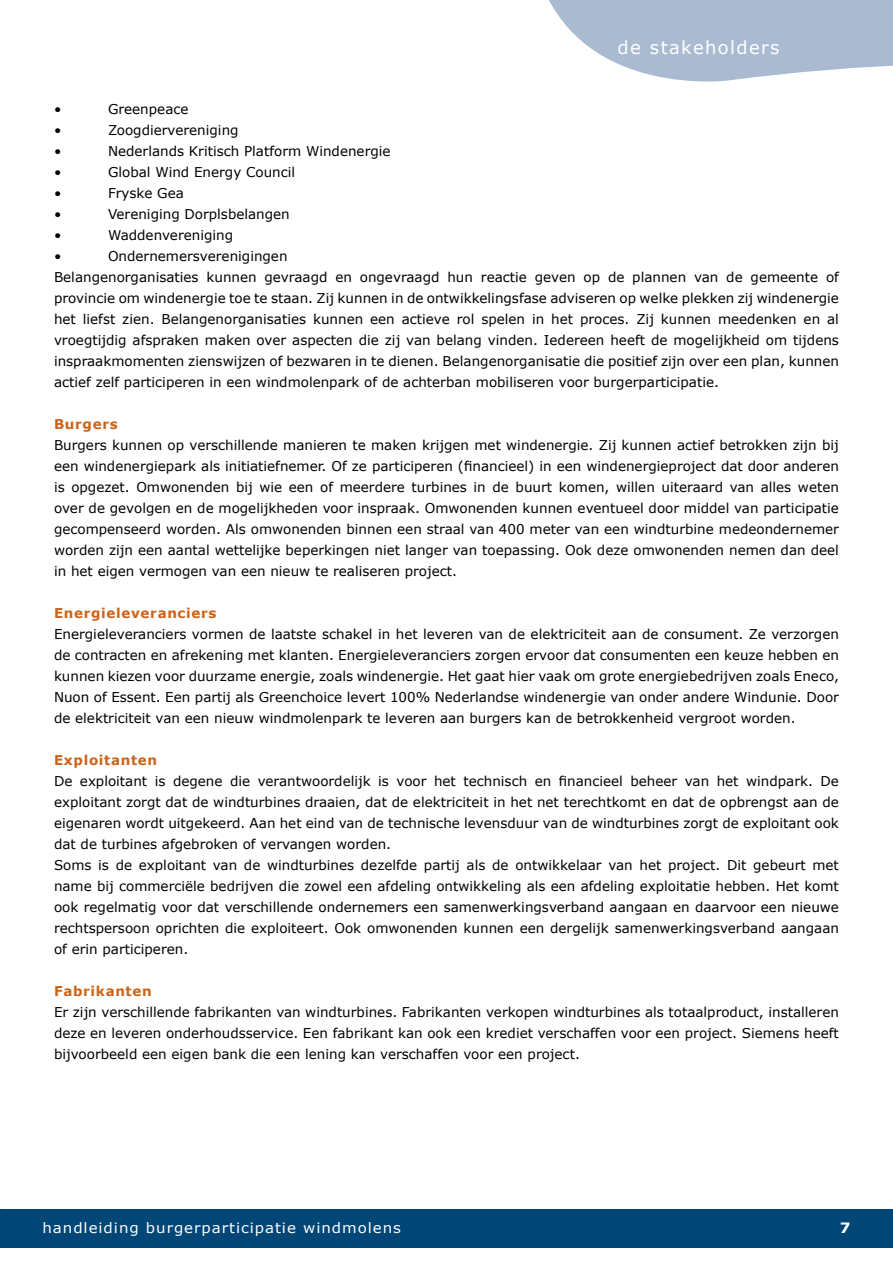
<style>
.page{position:relative;width:893px;height:1263px;background:#fff}
.page>*{position:absolute;margin:0;border:0;box-sizing:border-box;transform-origin:0 0}
.t1{font:18px "Verdana";letter-spacing:.075em;color:#fff}
.t2{font:14.25px "Verdana";letter-spacing:.065em;color:#fff;scale:1.05 1}
.t3{font:700 14.25px "Verdana";color:#fff;scale:1.05 1}
.t4{font:13.5px/21px "Verdana";color:#000;text-align:justify}
.t5{font:700 13.5px "Verdana";letter-spacing:.05em;color:#cb6418}
</style>
<div class="page">
<div style="left:0;top:1209px;width:893px;height:38px;background:#004677"></div>
<svg style="left:549px;top:0;width:344px;height:82px"></svg>
<h1 class="t1" style="left:618px;top:36px;width:163px">de stakeholders</h1>
<p class="t4" style="left:54px;top:98px;width:9px">•</p>
<p class="t4" style="left:108px;top:98px;width:82px">Greenpeace</p>
<p class="t4" style="left:54px;top:119px;width:9px">•</p>
<p class="t4" style="left:108px;top:119px;width:132px">Zoogdiervereniging</p>
<p class="t4" style="left:54px;top:140px;width:9px">•</p>
<p class="t4" style="left:108px;top:140px;width:284px">Nederlands Kritisch Platform Windenergie</p>
<p class="t4" style="left:54px;top:161px;width:9px">•</p>
<p class="t4" style="left:108px;top:161px;width:189px">Global Wind Energy Council</p>
<p class="t4" style="left:54px;top:182px;width:9px">•</p>
<p class="t4" style="left:108px;top:182px;width:77px">Fryske Gea</p>
<p class="t4" style="left:54px;top:203px;width:9px">•</p>
<p class="t4" style="left:108px;top:203px;width:183px">Vereniging Dorplsbelangen</p>
<p class="t4" style="left:54px;top:224px;width:9px">•</p>
<p class="t4" style="left:108px;top:224px;width:127px">Waddenvereniging</p>
<p class="t4" style="left:54px;top:245px;width:9px">•</p>
<p class="t4" style="left:54px;top:245px;width:786px;text-align:left;text-indent:54px">Ondernemersverenigingen<br>Belangenorganisaties kunnen gevraagd en ongevraagd hun reactie geven op de plannen van de gemeente of provincie om windenergie toe te staan. Zij kunnen in de ontwikkelingsfase adviseren op welke plekken zij windenergie het liefst zien. Belangenorganisaties kunnen een actieve rol spelen in het proces. Zij kunnen meedenken en al vroegtijdig afspraken maken over aspecten die zij van belang vinden. Iedereen heeft de mogelijkheid om tijdens inspraakmomenten zienswijzen of bezwaren in te dienen. Belangenorganisatie die positief zijn over een plan, kunnen actief zelf participeren in een windmolenpark of de achterban mobiliseren voor burgerparticipatie.</p>
<p class="t5" style="left:54px;top:415px;width:65px">Burgers</p>
<p class="t4" style="left:54px;top:434px;width:786px">Burgers kunnen op verschillende manieren te maken krijgen met windenergie. Zij kunnen actief betrokken zijn bij een windenergiepark als initiatiefnemer. Of ze participeren (financieel) in een windenergieproject dat door anderen is opgezet. Omwonenden bij wie een of meerdere turbines in de buurt komen, willen uiteraard van alles weten over de gevolgen en de mogelijkheden voor inspraak. Omwonenden kunnen eventueel door middel van participatie gecompenseerd worden. Als omwonenden binnen een straal van 400 meter van een windturbine medeondernemer worden zijn een aantal wettelijke beperkingen niet langer van toepassing. Ook deze omwonenden nemen dan deel in het eigen vermogen van een nieuw te realiseren project.</p>
<p class="t5" style="left:54px;top:604px;width:164px">Energieleveranciers</p>
<p class="t4" style="left:54px;top:623px;width:786px">Energieleveranciers vormen de laatste schakel in het leveren van de elektriciteit aan de consument. Ze verzorgen de contracten en afrekening met klanten. Energieleveranciers zorgen ervoor dat consumenten een keuze hebben en kunnen kiezen voor duurzame energie, zoals windenergie. Het gaat hier vaak om grote energiebedrijven zoals Eneco, Nuon of Essent. Een partij als Greenchoice levert 100% Nederlandse windenergie van onder andere Windunie. Door de elektriciteit van een nieuw windmolenpark te leveren aan burgers kan de betrokkenheid vergroot worden.</p>
<p class="t5" style="left:54px;top:751px;width:105px">Exploitanten</p>
<p class="t4" style="left:54px;top:770px;width:786px;text-align:left">De exploitant is degene die verantwoordelijk is voor het technisch en financieel beheer van het windpark. De exploitant zorgt dat de windturbines draaien, dat de elektriciteit in het net terechtkomt en dat de opbrengst aan de eigenaren wordt uitgekeerd. Aan het eind van de technische levensduur van de windturbines zorgt de exploitant ook dat de turbines afgebroken of vervangen worden.<br>Soms is de exploitant van de windturbines dezelfde partij als de ontwikkelaar van het project. Dit gebeurt met name bij commerciële bedrijven die zowel een afdeling ontwikkeling als een afdeling exploitatie hebben. Het komt ook regelmatig voor dat verschillende ondernemers een samenwerkingsverband aangaan en daarvoor een nieuwe rechtspersoon oprichten die exploiteert. Ook omwonenden kunnen een dergelijk samenwerkingsverband aangaan of erin participeren.</p>
<p class="t5" style="left:54px;top:982px;width:99px">Fabrikanten</p>
<p class="t4" style="left:54px;top:1001px;width:786px">Er zijn verschillende fabrikanten van windturbines. Fabrikanten verkopen windturbines als totaalproduct, installeren deze en leveren onderhoudsservice. Een fabrikant kan ook een krediet verschaffen voor een project. Siemens heeft bijvoorbeeld een eigen bank die een lening kan verschaffen voor een project.</p>
<p class="t2" style="left:43px;top:1219px;width:343px">handleiding burgerparticipatie windmolens</p>
<p class="t3" style="left:840px;top:1219px;width:12px">7</p>
</div>
